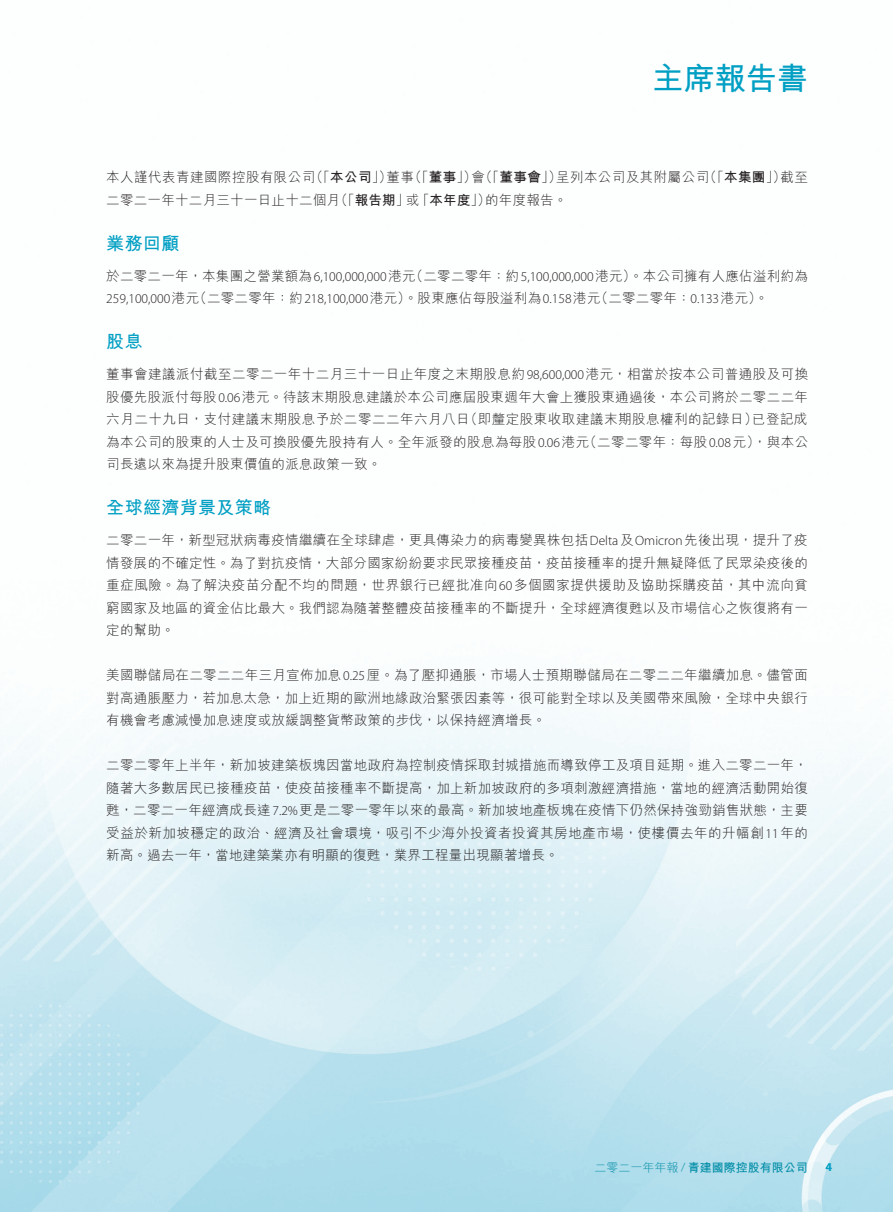
<style>
.page{position:relative;width:893px;height:1212px;background:#fff}
.page>*{position:absolute;margin:0;border:0;box-sizing:border-box;transform-origin:0 0}
.t1{font:700 31.5px "M Hei HK";letter-spacing:-.015em;color:#009fc3}
._01_H1{font:700 18px "M Hei HK";letter-spacing:.02em;color:#009fc3}
._00_txt{font:300 13.5px/22.5px "M Hei HK";letter-spacing:.025em;color:#231f20;text-align:justify}
._00_txt-2{font:300 13.5px "Myriad Pro";color:#231f20}
.t2{font:700 12px "M Hei HK";color:#008da6}
.t3{font:700 12px "Myriad Pro";color:#009fc3}
.s1{font-weight:700}
.s2{font-family:"Myriad Pro"}
.s3{font-family:"M Hei HK"}
.s4{font-weight:300}
.s5{font-family:"Myriad Pro";font-weight:300}
</style>
<div class="page">
<img style="left:0;top:689px;width:893px;height:523px">
<p class="t1" style="left:652px;top:55px;width:157px">主席報告書</p>
<p class="_00_txt" style="left:408px;top:166px;width:155px">（「<span class="s1">董事</span>」）（「<span class="s1">董事會</span>」）</p>
<p class="_00_txt" style="left:310px;top:166px;width:84px">（「<span class="s1">本公司</span>」）</p>
<p class="_00_txt" style="left:704px;top:166px;width:84px">（「<span class="s1">本集團</span>」）</p>
<p class="_00_txt" style="left:556px;top:166px;width:155px">呈列本公司及其附屬公司</p>
<p class="_00_txt" style="left:471px;top:166px;width:15px">會</p>
<p class="_00_txt" style="left:106px;top:166px;width:211px">本人謹代表青建國際控股有限公司</p>
<p class="_00_txt" style="left:387px;top:166px;width:29px">董事</p>
<p class="_00_txt" style="left:780px;top:166px;width:29px">截至</p>
<p class="_00_txt" style="left:334px;top:188px;width:76px">（「<span class="s1">報告期</span>」</p>
<p class="_00_txt" style="left:416px;top:188px;width:76px">「<span class="s1">本年度</span>」）</p>
<p class="_00_txt" style="left:485px;top:188px;width:84px">的年度報告。</p>
<p class="_00_txt" style="left:106px;top:188px;width:235px">二零二一年十二月三十一日止十二個月</p>
<p class="_01_H1" style="left:106px;top:230px;width:75px">業務回顧</p>
<p class="_00_txt" style="left:406px;top:188px;width:15px">或</p>
<p class="_00_txt" style="left:410px;top:264px;width:399px">（二零二零年：約<span class="s2">5,100,000,000</span>港元）。本公司擁有人應佔溢利約為</p>
<p class="_00_txt" style="left:106px;top:264px;width:311px">於二零二一年，本集團之營業額為<span class="s2">6,100,000,000</span>港元</p>
<p class="_00_txt" style="left:194px;top:287px;width:408px">（二零二零年：約<span class="s2">218,100,000</span>港元）。股東應佔每股溢利為<span class="s2">0.158</span>港元</p>
<p class="_00_txt" style="left:595px;top:287px;width:175px">（二零二零年：<span class="s2">0.133</span>港元。(</p>
<p class="_00_txt-2" style="left:106px;top:291px;width:94px">259,100,000<span class="s3">港元</span></p>
<p class="_01_H1" style="left:106px;top:328px;width:38px">股息</p>
<p class="_00_txt" style="left:106px;top:363px;width:703px;text-align:right">董事會建議派付截至二零二一年十二月三十一日止年度之末期股息約<span class="s2">98,600,000</span>港元，相當於按本公司普通股及可換股優先股派付每股<span class="s2">0.06</span>港元。待該末期股息建議於本公司應屆股東週年大會上獲股東通過後，本公司將於二零二二年已登記成</p>
<p class="_00_txt" style="left:106px;top:408px;width:365px">六月二十九日，支付建議末期股息予於二零二二年六月八日</p>
<p class="_00_txt" style="left:464px;top:408px;width:295px">（即釐定股東收取建議末期股息權利的記錄日）</p>
<p class="_00_txt" style="left:583px;top:430px;width:226px">（二零二零年：每股<span class="s2">0.08</span>元，）與本公</p>
<p class="_00_txt" style="left:106px;top:430px;width:484px">為本公司的股東的人士及可換股優先股持有人。全年派發的股息為每股<span class="s2">0.06</span>港元司長遠以來為提升股東價值的派息政策一致。</p>
<p class="_01_H1" style="left:106px;top:494px;width:166px">全球經濟背景及策略</p>
<p class="_00_txt" style="left:106px;top:529px;width:703px">二零二一年，新型冠狀病毒疫情繼續在全球肆虐，更具傳染力的病毒變異株包括<span class="s2">Delta</span>及<span class="s2">Omicron</span>先後出現，提升了疫情發展的不確定性。為了對抗疫情，大部分國家紛紛要求民眾接種疫苗，疫苗接種率的提升無疑降低了民眾染疫後的重症風險。為了解決疫苗分配不均的問題，世界銀行已經批准向<span class="s2">60</span>多個國家提供援助及協助採購疫苗，其中流向貧窮國家及地區的資金佔比最大。我們認為隨著整體疫苗接種率的不斷提升，全球經濟復甦以及市場信心之恢復將有一定的幫助。</p>
<p class="_00_txt" style="left:106px;top:664px;width:703px">美國聯儲局在二零二二年三月宣佈加息<span class="s2">0.25</span>厘。為了壓抑通脹，市場人士預期聯儲局在二零二二年繼續加息。儘管面對高通脹壓力，若加息太急，加上近期的歐洲地緣政治緊張因素等，很可能對全球以及美國帶來風險，全球中央銀行有機會考慮減慢加息速度或放緩調整貨幣政策的步伐，以保持經濟增長。</p>
<p class="_00_txt" style="left:106px;top:754px;width:703px">二零二零年上半年，新加坡建築板塊因當地政府為控制疫情採取封城措施而導致停工及項目延期。進入二零二一年，隨著大多數居民已接種疫苗，使疫苗接種率不斷提高，加上新加坡政府的多項刺激經濟措施，當地的經濟活動開始復甦，二零二一年經濟成長達<span class="s2">7.2%</span>更是二零一零年以來的最高。新加坡地產板塊在疫情下仍然保持強勁銷售狀態，主要受益於新加坡穩定的政治、經濟及社會環境，吸引不少海外投資者投資其房地產市場，使樓價去年的升幅創<span class="s2">11</span>年的新高。過去一年，當地建築業亦有明顯的復甦，業界工程量出現顯著增長。</p>
<p class="t2" style="left:595px;top:1158px;width:215px"><span class="s4">二零二一年年報</span> <span class="s5">/</span> 青建國際控股有限公司</p>
<p class="t3" style="left:825px;top:1159px;width:8px">4</p>
</div>
